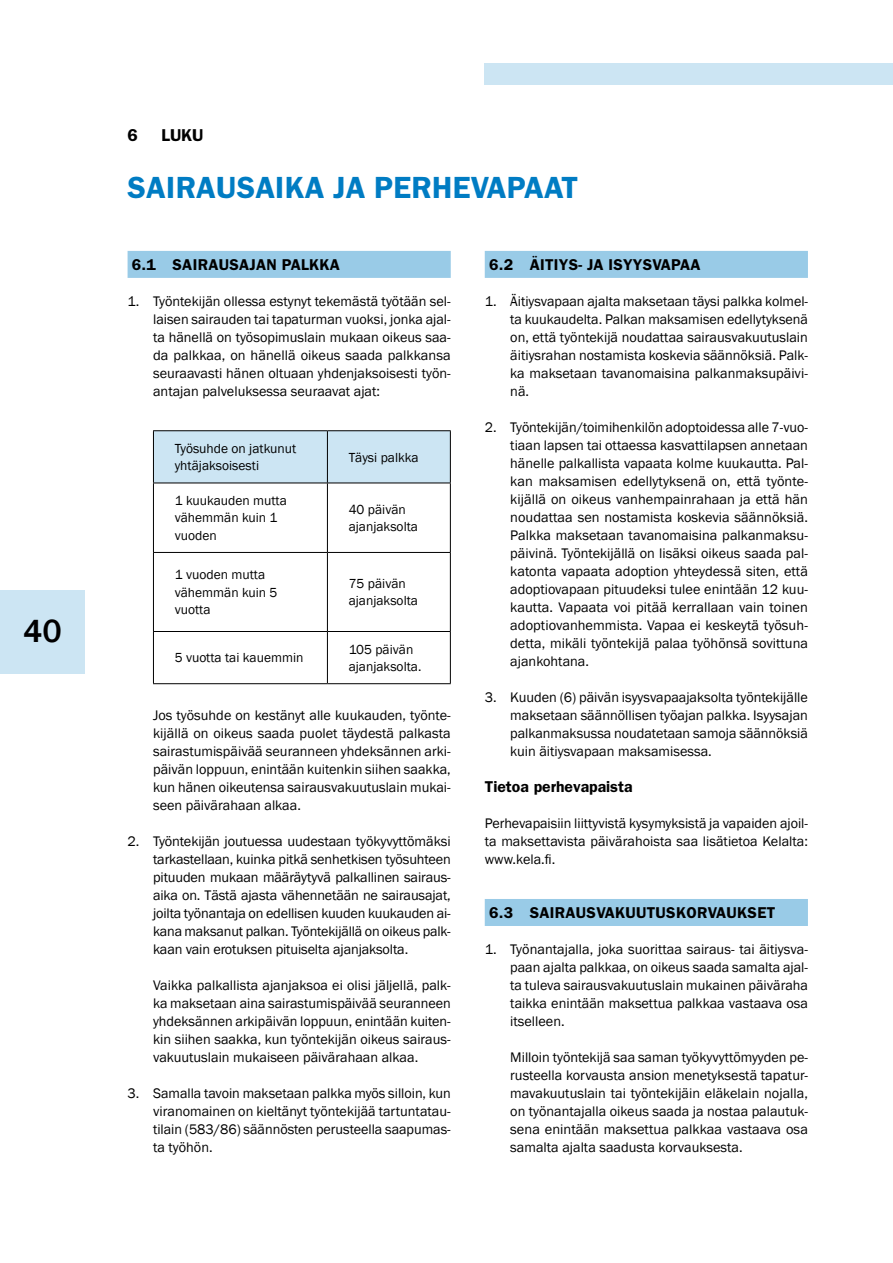
<style>
.page{position:relative;width:893px;height:1263px;background:#fff}
.page>*{position:absolute;margin:0;border:0;box-sizing:border-box;transform-origin:0 0}
.t1{font:500 33px "Franklin Gothic";color:#000}
.t2{font:600 30.75px "Franklin Gothic";letter-spacing:.01em;color:#007cc3}
.t3{font:600 17.25px "Franklin Gothic";color:#000}
.t4{font:600 15.75px "Franklin Gothic";letter-spacing:.02em;color:#000}
.t5{font:600 15.75px "Franklin Gothic";color:#000}
.t6{font:14.25px/18px "Franklin Gothic";color:#000;text-align:justify}
.t7{font:13.5px/17.2px "Franklin Gothic";color:#000}
</style>
<div class="page">
<div style="left:0;top:590px;width:84px;height:83px;background:#cce5f3"></div>
<div style="left:485px;top:64px;width:408px;height:21px;background:#cce5f3"></div>
<div style="left:128px;top:251px;width:323px;height:27px;background:#99cbe7"></div>
<div style="left:485px;top:251px;width:323px;height:27px;background:#99cbe7"></div>
<div style="left:485px;top:899px;width:323px;height:27px;background:#99cbe7"></div>
<div style="left:154px;top:431px;width:296px;height:52px;background:#cce5f3"></div>
<hr style="left:153px;top:430px;width:174px;height:1px;background:#000">
<hr style="left:153px;top:431px;width:1px;height:52px;background:#000">
<hr style="left:327px;top:430px;width:124px;height:1px;background:#000">
<hr style="left:327px;top:431px;width:1px;height:52px;background:#000">
<hr style="left:450px;top:431px;width:1px;height:52px;background:#000">
<hr style="left:153px;top:483px;width:174px;height:1px;background:#000">
<hr style="left:153px;top:483px;width:1px;height:69px;background:#000">
<hr style="left:327px;top:483px;width:124px;height:1px;background:#000">
<hr style="left:327px;top:483px;width:1px;height:69px;background:#000">
<hr style="left:450px;top:483px;width:1px;height:69px;background:#000">
<hr style="left:153px;top:552px;width:174px;height:1px;background:#000">
<hr style="left:153px;top:553px;width:1px;height:78px;background:#000">
<hr style="left:327px;top:552px;width:124px;height:1px;background:#000">
<hr style="left:327px;top:553px;width:1px;height:78px;background:#000">
<hr style="left:450px;top:553px;width:1px;height:78px;background:#000">
<hr style="left:153px;top:631px;width:174px;height:1px;background:#000">
<hr style="left:153px;top:632px;width:1px;height:51px;background:#000">
<hr style="left:327px;top:631px;width:124px;height:1px;background:#000">
<hr style="left:327px;top:632px;width:1px;height:51px;background:#000">
<hr style="left:450px;top:632px;width:1px;height:51px;background:#000">
<hr style="left:153px;top:683px;width:174px;height:1px;background:#000">
<hr style="left:327px;top:683px;width:124px;height:1px;background:#000">
<h1 class="t1" style="left:23px;top:611px;width:40px">40</h1>
<p class="t3" style="left:128px;top:124px;width:12px">6</p>
<p class="t3" style="left:162px;top:124px;width:43px">LUKU</p>
<h2 class="t2" style="left:128px;top:169px;width:452px">SAIRAUSAIKA JA PERHEVAPAAT</h2>
<p class="t4" style="left:132px;top:255px;width:210px">6.1 SAIRAUSAJAN PALKKA</p>
<p class="t6" style="left:153px;top:293px;width:299px;text-indent:-26px">1. Työntekijän ollessa estynyt tekemästä työtään sel&shy;laisen sairauden tai tapaturman vuoksi, jonka ajal&shy;ta hänellä on työsopimuslain mukaan oikeus saa&shy;da palkkaa, on hänellä oikeus saada palkkansa seuraavasti hänen oltuaan yhdenjaksoisesti työn&shy;antajan palveluksessa seuraavat ajat:</p>
<p class="t7" style="left:175px;top:440px;width:123px">Työsuhde on jatkunut yhtäjaksoisesti</p>
<p class="t7" style="left:349px;top:449px;width:72px">Täysi palkka</p>
<p class="t7" style="left:175px;top:492px;width:114px">1 kuukauden mutta vähemmän kuin 1 vuoden</p>
<p class="t7" style="left:349px;top:501px;width:71px">40 päivän ajanjaksolta</p>
<p class="t7" style="left:175px;top:567px;width:104px">1 vuoden mutta vähemmän kuin 5 vuotta</p>
<p class="t7" style="left:349px;top:575px;width:71px">75 päivän ajanjaksolta</p>
<p class="t7" style="left:175px;top:649px;width:130px">5 vuotta tai kauemmin</p>
<p class="t7" style="left:349px;top:641px;width:74px">105 päivän ajanjaksolta.</p>
<p class="t6" style="left:153px;top:707px;width:299px">Jos työsuhde on kestänyt alle kuukauden, työnte&shy;kijällä on oikeus saada puolet täydestä palkasta sairastumispäivää seuranneen yhdeksännen arki&shy;päivän loppuun, enintään kuitenkin siihen saakka, kun hänen oikeutensa sairausvakuutuslain mukai&shy;seen päivärahaan alkaa.</p>
<p class="t6" style="left:153px;top:833px;width:299px;text-indent:-26px">2. Työntekijän joutuessa uudestaan työkyvyttömäksi tarkastellaan, kuinka pitkä senhetkisen työsuhteen pituuden mukaan määräytyvä palkallinen sairaus&shy;aika on. Tästä ajasta vähennetään ne sairausajat, joilta työnantaja on edellisen kuuden kuukauden ai&shy;kana maksanut palkan. Työntekijällä on oikeus palk&shy;kaan vain erotuksen pituiselta ajanjaksolta.</p>
<p class="t6" style="left:153px;top:977px;width:299px">Vaikka palkallista ajanjaksoa ei olisi jäljellä, palk&shy;ka maksetaan aina sairastumispäivää seuranneen yhdeksännen arkipäivän loppuun, enintään kuiten&shy;kin siihen saakka, kun työntekijän oikeus sairaus&shy;vakuutuslain mukaiseen päivärahaan alkaa.</p>
<p class="t6" style="left:153px;top:1085px;width:299px;text-indent:-26px">3. Samalla tavoin maksetaan palkka myös silloin, kun viranomainen on kieltänyt työntekijää tartuntatau&shy;tilain (583/86) säännösten perusteella saapumas&shy;ta työhön.</p>
<p class="t4" style="left:489px;top:255px;width:213px">6.2 ÄITIYS- JA ISYYSVAPAA</p>
<p class="t6" style="left:510px;top:293px;width:299px;text-indent:-26px">1. Äitiysvapaan ajalta maksetaan täysi palkka kolmel&shy;ta kuukaudelta. Palkan maksamisen edellytyksenä on, että työntekijä noudattaa sairausvakuutuslain äitiysrahan nostamista koskevia säännöksiä. Palk&shy;ka maksetaan tavanomaisina palkanmaksupäivi&shy;nä.</p>
<p class="t6" style="left:510px;top:419px;width:299px;text-indent:-26px">2. Työntekijän/toimihenkilön adoptoidessa alle 7-vuo&shy;tiaan lapsen tai ottaessa kasvattilapsen annetaan hänelle palkallista vapaata kolme kuukautta. Pal&shy;kan maksamisen edellytyksenä on, että työnte&shy;kijällä on oikeus vanhempainrahaan ja että hän noudattaa sen nostamista koskevia säännöksiä.<br>Palkka maksetaan tavanomaisina palkanmaksu&shy;päivinä. Työntekijällä on lisäksi oikeus saada pal&shy;katonta vapaata adoption yhteydessä siten, että adoptiovapaan pituudeksi tulee enintään 12 kuu&shy;kautta. Vapaata voi pitää kerrallaan vain toinen adoptiovanhemmista. Vapaa ei keskeytä työsuh&shy;detta, mikäli työntekijä palaa työhönsä sovittuna ajankohtana.</p>
<p class="t6" style="left:510px;top:689px;width:299px;text-indent:-26px">3. Kuuden (6) päivän isyysvapaajaksolta työntekijälle maksetaan säännöllisen työajan palkka. Isyysajan palkanmaksussa noudatetaan samoja säännöksiä kuin äitiysvapaan maksamisessa.</p>
<p class="t5" style="left:485px;top:777px;width:149px">Tietoa perhevapaista</p>
<p class="t6" style="left:485px;top:815px;width:325px">Perhevapaisiin liittyvistä kysymyksistä ja vapaiden ajoil&shy;ta maksettavista päivärahoista saa lisätietoa Kelalta: www.kela.fi.</p>
<p class="t4" style="left:489px;top:903px;width:288px">6.3 SAIRAUSVAKUUTUSKORVAUKSET</p>
<p class="t6" style="left:510px;top:941px;width:299px;text-indent:-26px">1. Työnantajalla, joka suorittaa sairaus- tai äitiysva&shy;paan ajalta palkkaa, on oikeus saada samalta ajal&shy;ta tuleva sairausvakuutuslain mukainen päiväraha taikka enintään maksettua palkkaa vastaava osa itselleen.</p>
<p class="t6" style="left:510px;top:1049px;width:299px">Milloin työntekijä saa saman työkyvyttömyyden pe&shy;rusteella korvausta ansion menetyksestä tapatur&shy;mavakuutuslain tai työntekijäin eläkelain nojalla, on työnantajalla oikeus saada ja nostaa palautuk&shy;sena enintään maksettua palkkaa vastaava osa samalta ajalta saadusta korvauksesta.</p>
</div>
